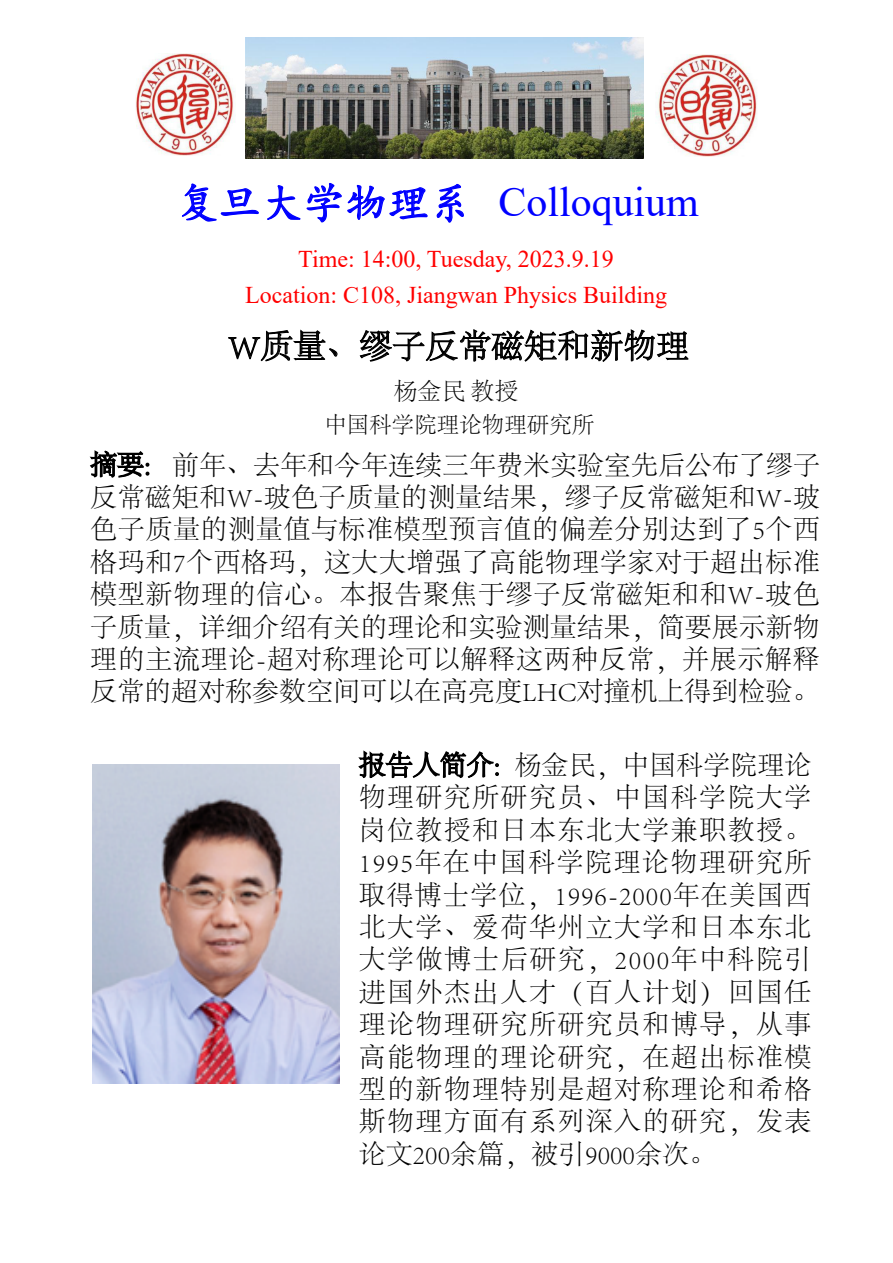
<style>
.page{position:relative;width:893px;height:1263px;background:#fff}
.page>*{position:absolute;margin:0;border:0;box-sizing:border-box;transform-origin:0 0}
.t1{font:42px "Times New Roman";color:#00f}
.t2{font:300 33px "Adobe Song Std";color:#000}
.t3{font:300 27px/32.4px "Adobe Song Std";letter-spacing:.025em;color:#000;text-align:justify}
.t4{font:24px/36px "Times New Roman";color:#f00;text-align:center}
.t5{font:300 24px "Adobe Song Std";color:#000}
.t6{font:300 22.5px "Adobe Song Std";color:#000}
.s1{font-family:"Kai Ti"}
</style>
<div class="page">
<svg style="left:358px;top:750px;width:141px;height:29px"></svg>
<img style="left:136px;top:54px;width:100px;height:101px">
<img style="left:246px;top:37px;width:398px;height:121px">
<img style="left:656px;top:55px;width:101px;height:102px">
<svg style="left:182px;top:183px;width:77px;height:39px"></svg>
<svg style="left:267px;top:183px;width:161px;height:40px"></svg>
<svg style="left:436px;top:183px;width:28px;height:40px"></svg>
<svg style="left:89px;top:450px;width:60px;height:28px"></svg>
<img style="left:93px;top:765px;width:247px;height:318px">
<svg style="left:228px;top:329px;width:110px;height:33px"></svg>
<svg style="left:359px;top:329px;width:330px;height:33px"></svg>
<h1 class="t1" style="left:176px;top:173px;width:524px"><span class="s1">复旦大学物理系</span> Colloquium</h1>
<p class="t4" style="left:245px;top:240px;width:423px">Time: 14:00, Tuesday, 2023.9.19<br>Location: C108, Jiangwan Physics Building</p>
<p class="t2" style="left:228px;top:328px;width:463px">W质量、缪子反常磁矩和新物理</p>
<p class="t5" style="left:394px;top:379px;width:126px">杨金民 教授</p>
<p class="t6" style="left:324px;top:412px;width:272px">中国科学院理论物理研究所</p>
<p class="t3" style="left:90px;top:449px;width:731px">摘要: 前年、去年和今年连续三年费米实验室先后公布了缪子反常磁矩和W-玻色子质量的测量结果，缪子反常磁矩和W-玻色子质量的测量值与标准模型预言值的偏差分别达到了5个西格玛和7个西格玛，这大大增强了高能物理学家对于超出标准模型新物理的信心。本报告聚焦于缪子反常磁矩和和W-玻色子质量，详细介绍有关的理论和实验测量结果，简要展示新物理的主流理论-超对称理论可以解释这两种反常，并展示解释反常的超对称参数空间可以在高亮度LHC对撞机上得到检验。</p>
<p class="t3" style="left:359px;top:750px;width:454px">报告人简介: 杨金民，中国科学院理论物理研究所研究员、中国科学院大学岗位教授和日本东北大学兼职教授。1995年在中国科学院理论物理研究所取得博士学位，1996-2000年在美国西北大学、爱荷华州立大学和日本东北大学做博士后研究，2000年中科院引进国外杰出人才（百人计划）回国任理论物理研究所研究员和博导，从事高能物理的理论研究，在超出标准模型的新物理特别是超对称理论和希格斯物理方面有系列深入的研究，发表论文200余篇，被引9000余次。</p>
</div>
